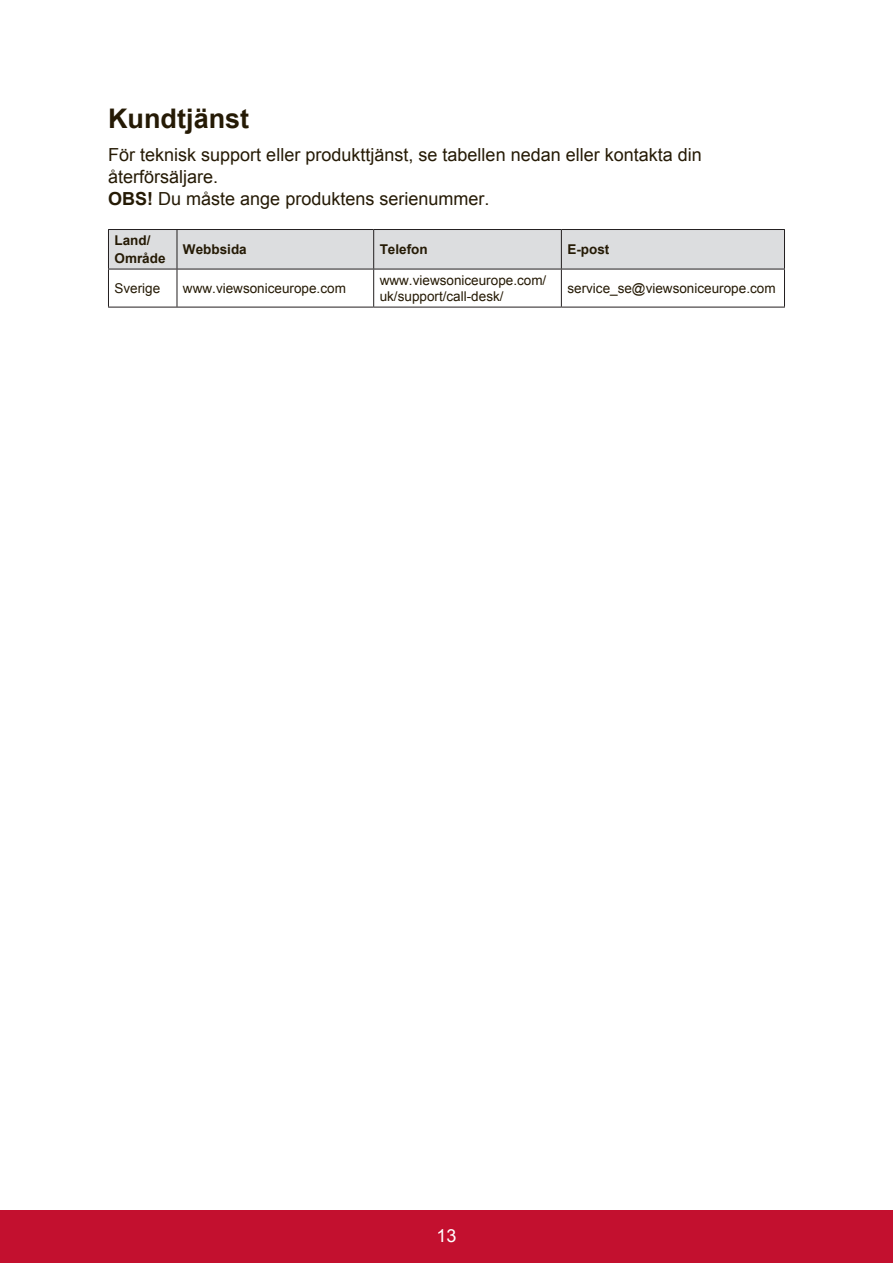
<style>
.page{position:relative;width:893px;height:1263px;background:#fff}
.page>*{position:absolute;margin:0;border:0;box-sizing:border-box;transform-origin:0 0}
.t1{font:700 27px "Arial";color:#251a05}
.t2{font:18px/21.6px "Arial";color:#251a05}
.t3{font:18px "Arial";color:#fff}
.t4{font:13.5px/16.2px "Arial";color:#251a05}
.t5{font:700 13.5px/17.7px "Arial";color:#251a05}
.s1{font-weight:700}
</style>
<div class="page">
<div style="left:0;top:1210px;width:892px;height:53px;background:#c3102f"></div>
<div style="left:109px;top:230px;width:674px;height:39px;background:#dcdddf"></div>
<hr style="left:108px;top:229px;width:69px;height:1px;background:#231f20">
<hr style="left:108px;top:230px;width:1px;height:39px;background:#231f20">
<hr style="left:177px;top:229px;width:196px;height:1px;background:#231f20">
<hr style="left:176px;top:230px;width:1px;height:39px;background:#231f20">
<hr style="left:373px;top:229px;width:188px;height:1px;background:#231f20">
<hr style="left:373px;top:230px;width:1px;height:39px;background:#231f20">
<hr style="left:561px;top:229px;width:223px;height:1px;background:#231f20">
<hr style="left:560px;top:230px;width:1px;height:39px;background:#231f20">
<hr style="left:783px;top:230px;width:1px;height:39px;background:#231f20">
<hr style="left:108px;top:269px;width:69px;height:1px;background:#231f20">
<hr style="left:108px;top:269px;width:1px;height:38px;background:#231f20">
<hr style="left:177px;top:269px;width:196px;height:1px;background:#231f20">
<hr style="left:176px;top:269px;width:1px;height:38px;background:#231f20">
<hr style="left:373px;top:269px;width:188px;height:1px;background:#231f20">
<hr style="left:373px;top:269px;width:1px;height:38px;background:#231f20">
<hr style="left:561px;top:269px;width:223px;height:1px;background:#231f20">
<hr style="left:560px;top:269px;width:1px;height:38px;background:#231f20">
<hr style="left:783px;top:269px;width:1px;height:38px;background:#231f20">
<hr style="left:108px;top:307px;width:69px;height:1px;background:#231f20">
<hr style="left:177px;top:307px;width:196px;height:1px;background:#231f20">
<hr style="left:373px;top:307px;width:188px;height:1px;background:#231f20">
<hr style="left:561px;top:307px;width:223px;height:1px;background:#231f20">
<h1 class="t1" style="left:108px;top:100px;width:142px">Kundtjänst</h1>
<p class="t2" style="left:108px;top:144px;width:595px">För teknisk support eller produkttjänst, se tabellen nedan eller kontakta din återförsäljare.<br><span class="s1">OBS!</span> Du måste ange produktens serienummer.</p>
<p class="t5" style="left:114px;top:232px;width:53px">Land/<br>Område</p>
<p class="t5" style="left:183px;top:241px;width:65px">Webbsida</p>
<p class="t5" style="left:379px;top:241px;width:50px">Telefon</p>
<p class="t5" style="left:567px;top:241px;width:43px">E-post</p>
<p class="t4" style="left:114px;top:280px;width:47px">Sverige</p>
<p class="t4" style="left:183px;top:280px;width:164px">www.viewsoniceurope.com</p>
<p class="t4" style="left:379px;top:272px;width:168px">www.viewsoniceurope.com/ uk/support/call-desk/</p>
<p class="t4" style="left:567px;top:280px;width:210px">service_se@viewsoniceurope.com</p>
<p class="t3" style="left:436px;top:1223px;width:22px">13</p>
</div>
